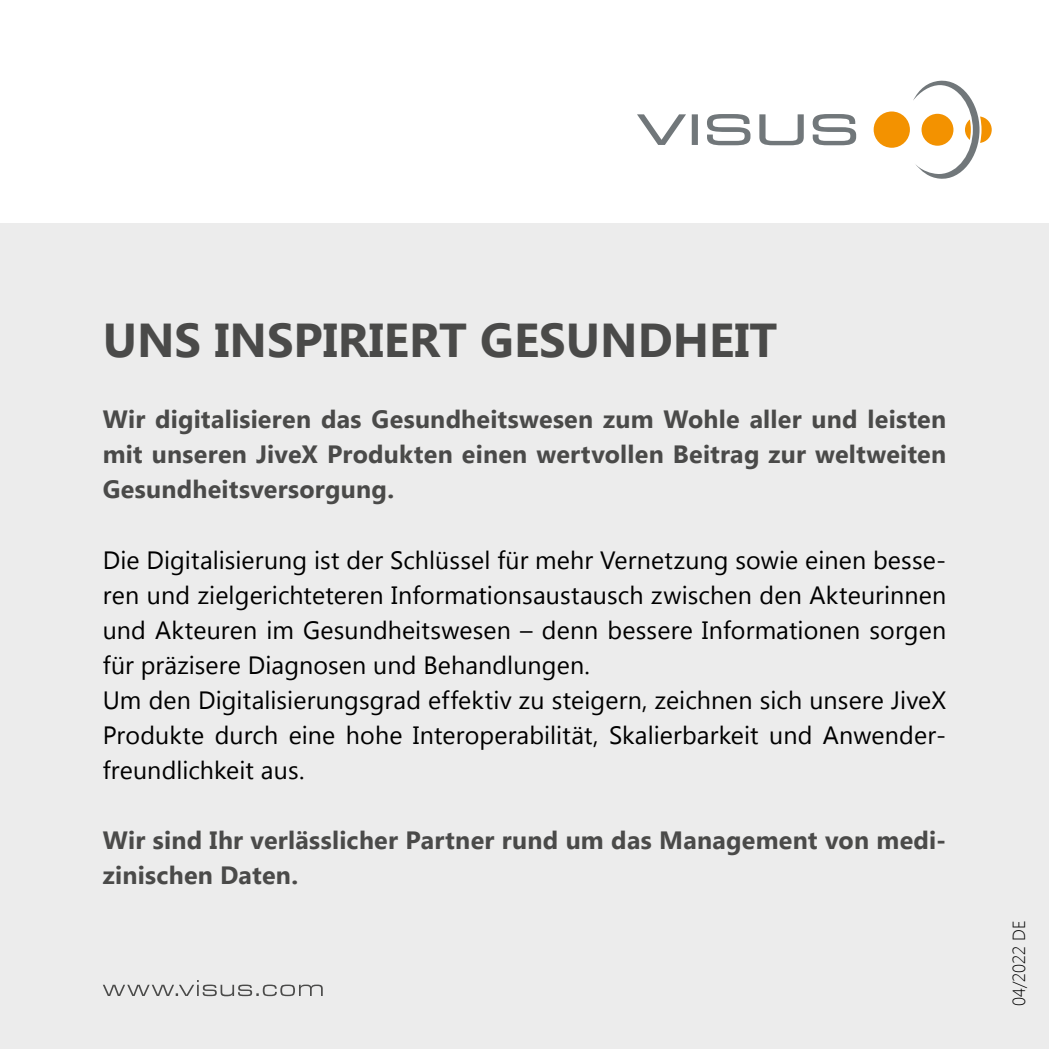
<style>
.page{position:relative;width:1049px;height:1049px;background:#fff}
.page>*{position:absolute;margin:0;border:0;box-sizing:border-box;transform-origin:0 0}
.t1{font:700 47.5px "Segoe UI";color:#4a4a49}
.t2{font:25px/35px "Segoe UI";letter-spacing:.005em;color:#000}
.t3{font:700 25px/35px "Segoe UI";letter-spacing:.01em;color:#4a4a49;text-align:justify}
.t4{font:300 17.5px "Segoe UI";color:#000}
</style>
<div class="page">
<div style="left:874px;top:111px;width:36px;height:37px;background:#f39200;border-radius:50%"></div>
<svg style="left:913px;top:81px;width:79px;height:98px"></svg>
<svg style="left:637px;top:114px;width:49px;height:31px"></svg>
<svg style="left:692px;top:114px;width:6px;height:31px"></svg>
<svg style="left:707px;top:114px;width:43px;height:31px"></svg>
<svg style="left:759px;top:114px;width:45px;height:31px"></svg>
<svg style="left:813px;top:114px;width:43px;height:31px"></svg>
<div style="left:0;top:223px;width:1049px;height:826px;background:#ececec"></div>
<svg style="left:103px;top:980px;width:220px;height:16px"></svg>
<h1 class="t1" style="left:103px;top:306px;width:676px">UNS INSPIRIERT GESUNDHEIT</h1>
<p class="t3" style="left:103px;top:401px;width:845px">Wir digitalisieren das Gesundheitswesen zum Wohle aller und leisten mit unseren JiveX Produkten einen wertvollen Beitrag zur weltweiten Gesundheitsversorgung.</p>
<p class="t2" style="left:103px;top:541px;width:845px">Die Digitalisierung ist der Schlüssel für mehr Vernetzung sowie einen besse&shy;ren und zielgerichteteren Informationsaustausch zwischen den Akteurinnen und Akteuren im Gesundheitswesen – denn bessere Informationen sorgen für präzisere Diagnosen und Behandlungen.<br>Um den Digitalisierungsgrad effektiv zu steigern, zeichnen sich unsere JiveX Produkte durch eine hohe Interoperabilität, Skalierbarkeit und Anwender&shy;freundlichkeit aus.</p>
<p class="t3" style="left:103px;top:821px;width:845px">Wir sind Ihr verlässlicher Partner rund um das Management von medi&shy;zinischen Daten.</p>
<p class="t4" style="left:1007px;top:1006px;width:88px;rotate:-90deg">04/2022 DE</p>
</div>
